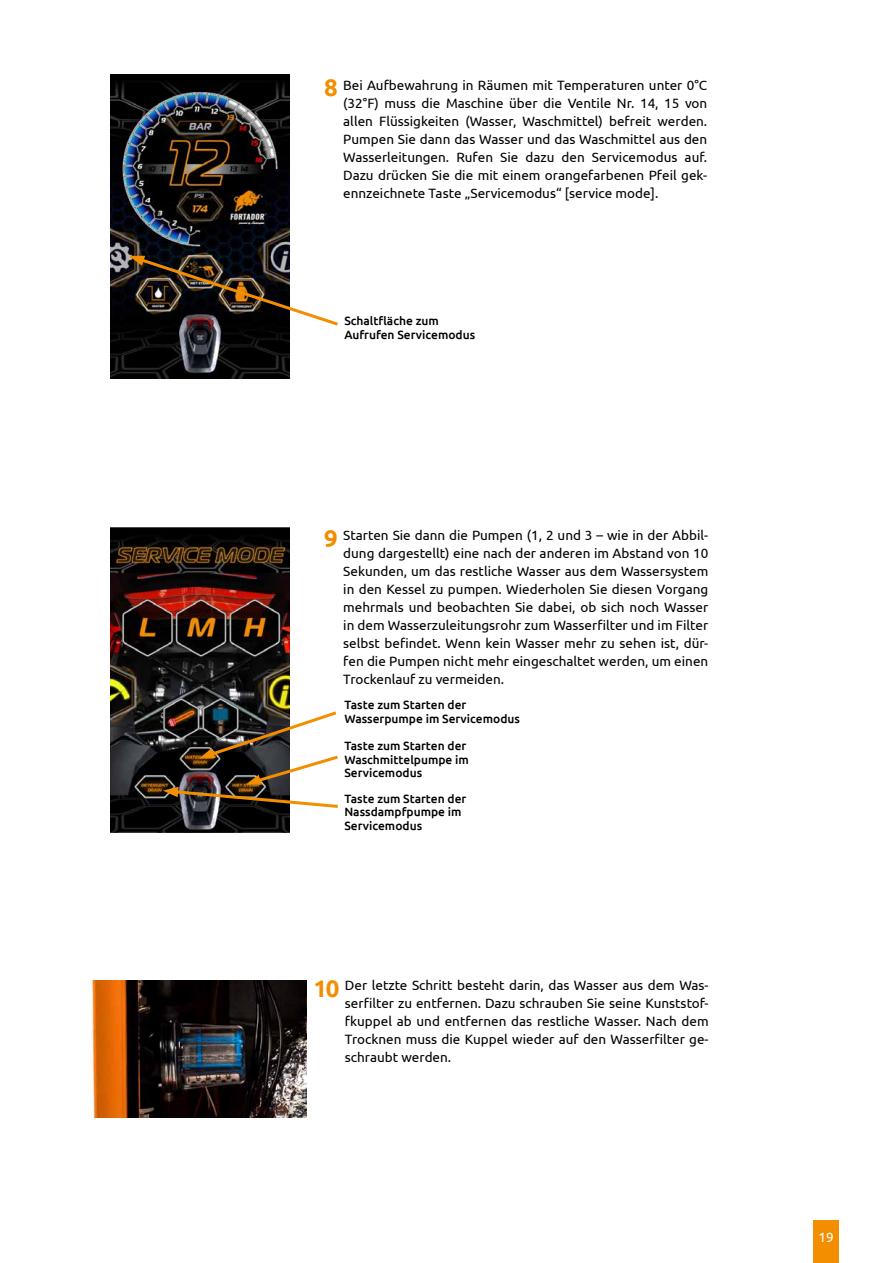
<style>
.page{position:relative;width:893px;height:1263px;background:#fff}
.page>*{position:absolute;margin:0;border:0;box-sizing:border-box;transform-origin:0 0}
.t1{font:700 24px "Ubuntu";color:#f28e00}
.t2{font:13.5px/18px "Ubuntu";color:#000;text-align:justify}
.t3{font:13.5px "Ubuntu";color:#fff}
.t4{font:500 12px/13.5px "Ubuntu";color:#000}
</style>
<div class="page">
<div style="left:813px;top:1220px;width:26px;height:43px;background:#f28e00"></div>
<img style="left:110px;top:528px;width:180px;height:304px">
<img style="left:110px;top:74px;width:180px;height:305px">
<img style="left:91px;top:980px;width:216px;height:138px">
<img style="left:163px;top:709px;width:175px;height:101px">
<img style="left:129px;top:256px;width:209px;height:72px">
<h1 class="t1" style="left:324px;top:73px;width:15px">8</h1>
<p class="t2" style="left:343px;top:76px;width:366px">Bei Aufbewahrung in Räumen mit Temperaturen unter 0°C (32°F) muss die Maschine über die Ventile Nr. 14, 15 von allen Flüssigkeiten (Wasser, Waschmittel) befreit werden.<br>Pumpen Sie dann das Wasser und das Waschmittel aus den Wasserleitungen. Rufen Sie dazu den Servicemodus auf.<br>Dazu drücken Sie die mit einem orangefarbenen Pfeil gek&shy;ennzeichnete Taste „Servicemodus“ [service mode].</p>
<p class="t4" style="left:344px;top:314px;width:132px">Schaltfläche zum<br>Aufrufen Servicemodus</p>
<h1 class="t1" style="left:324px;top:523px;width:15px">9</h1>
<p class="t2" style="left:343px;top:526px;width:367px">Starten Sie dann die Pumpen (1, 2 und 3 – wie in der Abbil&shy;dung dargestellt) eine nach der anderen im Abstand von 10<br>Sekunden, um das restliche Wasser aus dem Wassersystem in den Kessel zu pumpen. Wiederholen Sie diesen Vorgang mehrmals und beobachten Sie dabei, ob sich noch Wasser in dem Wasserzuleitungsrohr zum Wasserfilter und im Filter selbst befindet. Wenn kein Wasser mehr zu sehen ist, dür&shy;fen die Pumpen nicht mehr eingeschaltet werden, um einen Trockenlauf zu vermeiden.</p>
<p class="t4" style="left:344px;top:698px;width:177px">Taste zum Starten der<br>Wasserpumpe im Servicemodus</p>
<p class="t4" style="left:344px;top:739px;width:126px">Taste zum Starten der<br>Waschmittelpumpe im<br>Servicemodus</p>
<p class="t4" style="left:344px;top:791px;width:123px">Taste zum Starten der<br>Nassdampfpumpe im<br>Servicemodus</p>
<h1 class="t1" style="left:313px;top:973px;width:28px">10</h1>
<p class="t2" style="left:345px;top:976px;width:365px">Der letzte Schritt besteht darin, das Wasser aus dem Was&shy;serfilter zu entfernen. Dazu schrauben Sie seine Kunststof&shy;fkuppel ab und entfernen das restliche Wasser. Nach dem Trocknen muss die Kuppel wieder auf den Wasserfilter ge&shy;schraubt werden.</p>
<p class="t3" style="left:819px;top:1229px;width:17px">19</p>
</div>
